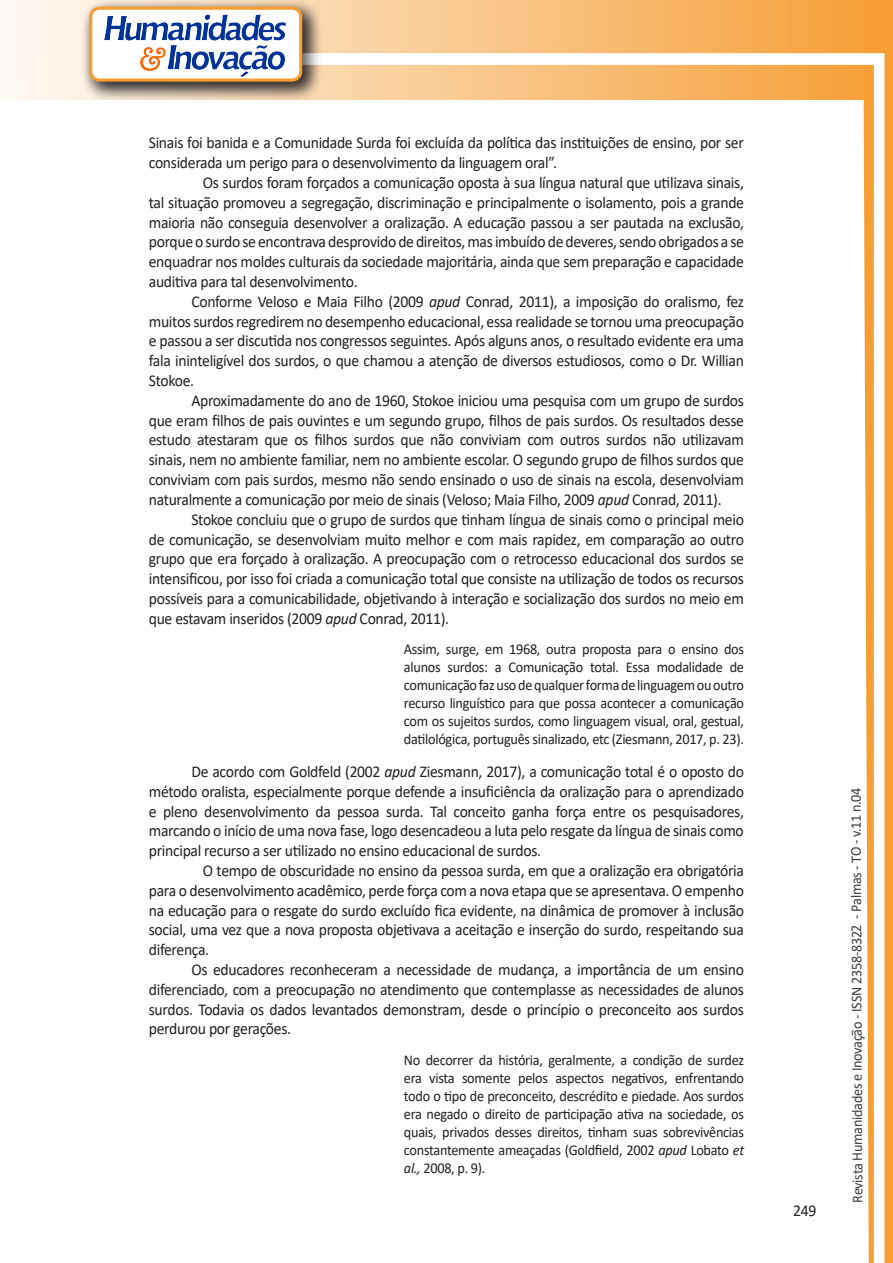
<style>
.page{position:relative;width:893px;height:1263px;background:#fff}
.page>*{position:absolute;margin:0;border:0;box-sizing:border-box;transform-origin:0 0}
.texto{font:16.5px/19.8px "Calibri";letter-spacing:-.02em;color:#231f20;text-align:justify;scale:.95 1}
.citacao{font:15px/18px "Calibri";letter-spacing:-.02em;color:#231f20;text-align:justify;scale:.95 1}
.t1{font:15px "Calibri";letter-spacing:-.025em;color:#3e3e3f;scale:.95 1}
.s1{font-style:italic}
</style>
<div class="page">
<svg style="left:5px;top:0;width:858px;height:100px;background:#f9c484"></svg>
<div style="left:302px;top:53px;width:582px;height:12px;background:#fff;border:2px solid #fff"></div>
<svg style="left:863px;top:0;width:30px;height:1263px"></svg>
<div style="left:81px;top:0;width:241px;height:102px;background:#231f20;opacity:.75"></div>
<div style="left:91px;top:8px;width:210px;height:72px;background:#fff;border-radius:9px"></div>
<img style="left:104px;top:14px;width:181px;height:62px">
<div style="left:89px;top:7px;width:213px;height:75px;border:3px solid #f69e34;border-radius:9px"></div>
<p class="texto" style="left:149px;top:133px;width:628px">Sinais foi banida e a Comunidade Surda foi excluída da política das instituições de ensino, por ser considerada um perigo para o desenvolvimento da linguagem oral”.</p>
<p class="texto" style="left:149px;top:172px;width:628px;text-indent:54px">Os surdos foram forçados a comunicação oposta à sua língua natural que utilizava sinais, tal situação promoveu a segregação, discriminação e principalmente o isolamento, pois a grande maioria não conseguia desenvolver a oralização. A educação passou a ser pautada na exclusão, porque o surdo se encontrava desprovido de direitos, mas imbuído de deveres, sendo obrigados a se enquadrar nos moldes culturais da sociedade majoritária, ainda que sem preparação e capacidade auditiva para tal desenvolvimento.</p>
<p class="texto" style="left:149px;top:291px;width:628px;text-indent:43px">Conforme Veloso e Maia Filho (2009 <span class="s1">apud</span> Conrad, 2011), a imposição do oralismo, fez muitos surdos regredirem no desempenho educacional, essa realidade se tornou uma preocupação e passou a ser discutida nos congressos seguintes. Após alguns anos, o resultado evidente era uma fala ininteligível dos surdos, o que chamou a atenção de diversos estudiosos, como o Dr. Willian Stokoe.</p>
<p class="texto" style="left:149px;top:390px;width:628px;text-indent:43px">Aproximadamente do ano de 1960, Stokoe iniciou uma pesquisa com um grupo de surdos que eram filhos de pais ouvintes e um segundo grupo, filhos de pais surdos. Os resultados desse estudo atestaram que os filhos surdos que não conviviam com outros surdos não utilizavam sinais, nem no ambiente familiar, nem no ambiente escolar. O segundo grupo de filhos surdos que conviviam com pais surdos, mesmo não sendo ensinado o uso de sinais na escola, desenvolviam naturalmente a comunicação por meio de sinais (Veloso; Maia Filho, 2009 <span class="s1">apud</span> Conrad, 2011).</p>
<p class="texto" style="left:149px;top:509px;width:628px;text-indent:43px">Stokoe concluiu que o grupo de surdos que tinham língua de sinais como o principal meio de comunicação, se desenvolviam muito melhor e com mais rapidez, em comparação ao outro grupo que era forçado à oralização. A preocupação com o retrocesso educacional dos surdos se intensificou, por isso foi criada a comunicação total que consiste na utilização de todos os recursos possíveis para a comunicabilidade, objetivando à interação e socialização dos surdos no meio em que estavam inseridos (2009 <span class="s1">apud</span> Conrad, 2011).</p>
<p class="citacao" style="left:404px;top:640px;width:359px">Assim, surge, em 1968, outra proposta para o ensino dos alunos surdos: a Comunicação total. Essa modalidade de comunicação faz uso de qualquer forma de linguagem ou outro recurso linguístico para que possa acontecer a comunicação com os sujeitos surdos, como linguagem visual, oral, gestual, datilológica, português sinalizado, etc (Ziesmann, 2017, p. 23).</p>
<p class="texto" style="left:149px;top:761px;width:628px;text-indent:43px">De acordo com Goldfeld (2002 <span class="s1">apud</span> Ziesmann, 2017), a comunicação total é o oposto do método oralista, especialmente porque defende a insuficiência da oralização para o aprendizado e pleno desenvolvimento da pessoa surda. Tal conceito ganha força entre os pesquisadores, marcando o início de uma nova fase, logo desencadeou a luta pelo resgate da língua de sinais como principal recurso a ser utilizado no ensino educacional de surdos.</p>
<p class="texto" style="left:149px;top:860px;width:628px;text-indent:54px">O tempo de obscuridade no ensino da pessoa surda, em que a oralização era obrigatória para o desenvolvimento acadêmico, perde força com a nova etapa que se apresentava. O empenho na educação para o resgate do surdo excluído fica evidente, na dinâmica de promover à inclusão social, uma vez que a nova proposta objetivava a aceitação e inserção do surdo, respeitando sua diferença.</p>
<p class="texto" style="left:149px;top:959px;width:628px;text-indent:43px">Os educadores reconheceram a necessidade de mudança, a importância de um ensino diferenciado, com a preocupação no atendimento que contemplasse as necessidades de alunos surdos. Todavia os dados levantados demonstram, desde o princípio o preconceito aos surdos perdurou por gerações.</p>
<p class="citacao" style="left:404px;top:1051px;width:360px">No decorrer da história, geralmente, a condição de surdez era vista somente pelos aspectos negativos, enfrentando todo o tipo de preconceito, descrédito e piedade. Aos surdos era negado o direito de participação ativa na sociedade, os quais, privados desses direitos, tinham suas sobrevivências constantemente ameaçadas (Goldfield, 2002 <span class="s1">apud</span> Lobato <span class="s1">et al.,</span> 2008, p. 9).</p>
<p class="texto" style="left:793px;top:1200px;width:26px">249</p>
<p class="t1" style="left:846px;top:1203px;width:439px;rotate:-90deg">Revista Humanidades e Inovação - ISSN 2358-8322 - Palmas - TO - v.11 n.04</p>
</div>
